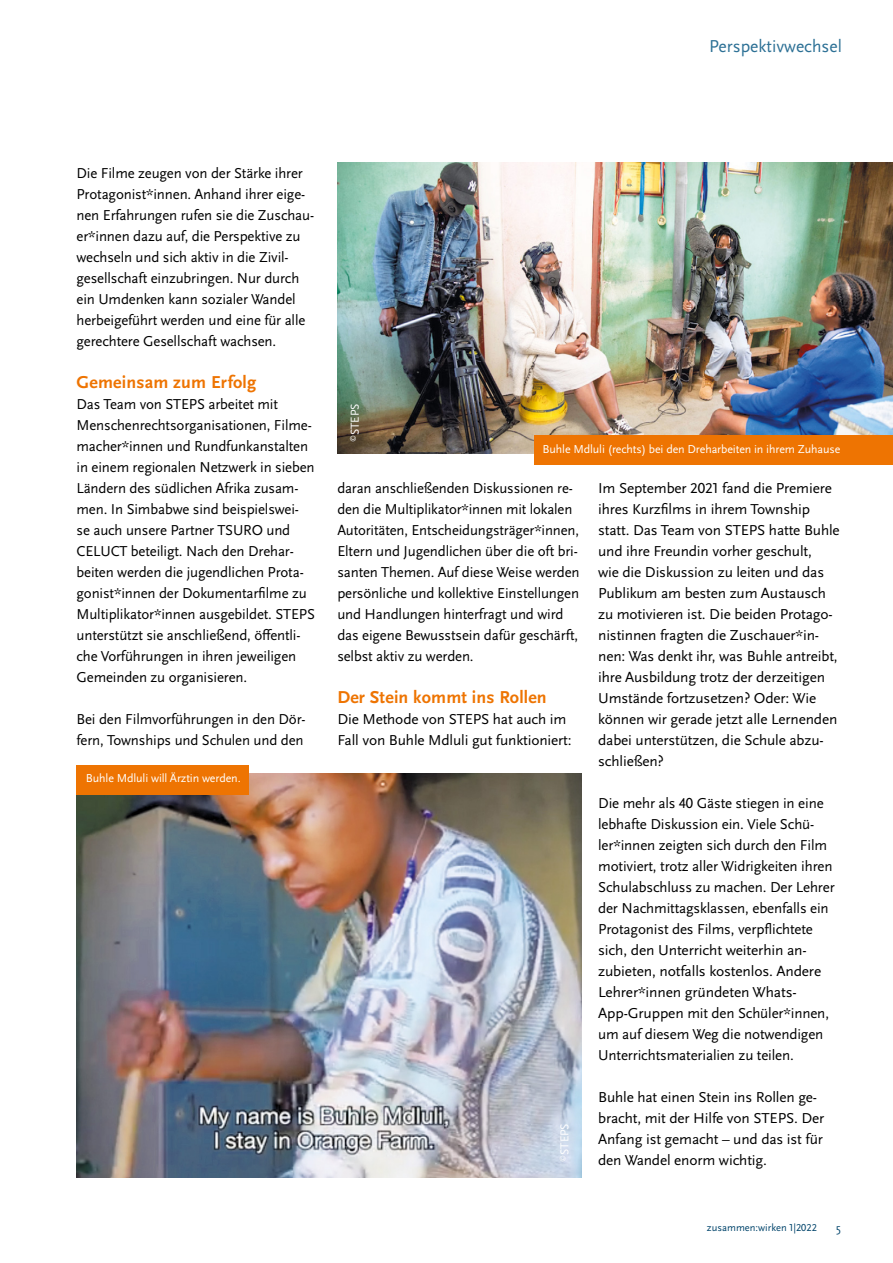
<style>
.page{position:relative;width:893px;height:1263px;background:#fff}
.page>*{position:absolute;margin:0;border:0;box-sizing:border-box;transform-origin:0 0}
.t1{font:700 18px "Scala Sans Pro";letter-spacing:.01em;color:#ee7402}
.t2{font:18px "Scala Sans Pro";color:#2c7095}
.t3{font:15px/21px "Scala Sans Pro";letter-spacing:-.01em;color:#000}
.t4{font:12px "Scala Sans Pro";letter-spacing:-.01em;color:#fff}
.t5{font:12px "Scala Sans Pro";color:#00446b}
.t6{font:10.5px "Scala Sans Pro";color:#00446b}
</style>
<div class="page">
<img style="left:337px;top:163px;width:556px;height:291px">
<img style="left:77px;top:773px;width:504px;height:404px">
<div style="left:534px;top:435px;width:359px;height:30px;background:#ee7402"></div>
<div style="left:77px;top:765px;width:172px;height:29px;background:#ee7402"></div>
<p class="t2" style="left:709px;top:36px;width:134px">Perspektivwechsel</p>
<p class="t3" style="left:77px;top:162px;width:239px">Die Filme zeugen von der Stärke ihrer Protagonist*innen. Anhand ihrer eige&shy;nen Erfahrungen rufen sie die Zuschau&shy;er*innen dazu auf, die Perspektive zu wechseln und sich aktiv in die Zivil&shy;gesellschaft einzubringen. Nur durch ein Umdenken kann sozialer Wandel herbeigeführt werden und eine für alle gerechtere Gesellschaft wachsen.</p>
<p class="t1" style="left:77px;top:371px;width:181px">Gemeinsam zum Erfolg</p>
<p class="t3" style="left:77px;top:393px;width:240px">Das Team von STEPS arbeitet mit Menschenrechtsorganisationen, Filme&shy;macher*innen und Rundfunkanstalten in einem regionalen Netzwerk in sieben Ländern des südlichen Afrika zusam&shy;men. In Simbabwe sind beispielswei&shy;se auch unsere Partner TSURO und CELUCT beteiligt. Nach den Drehar&shy;beiten werden die jugendlichen Prota&shy;gonist*innen der Dokumentarfilme zu Multiplikator*innen ausgebildet. STEPS unterstützt sie anschließend, öffentli&shy;che Vorführungen in ihren jeweiligen Gemeinden zu organisieren.</p>
<p class="t3" style="left:77px;top:708px;width:231px">Bei den Filmvorführungen in den Dör&shy;fern, Townships und Schulen und den</p>
<p class="t4" style="left:86px;top:772px;width:156px">Buhle Mdluli will Ärztin werden.</p>
<p class="t4" style="left:348px;top:442px;width:40px;rotate:-90deg"><sup>©</sup>STEPS</p>
<p class="t4" style="left:543px;top:442px;width:299px">Buhle Mdluli (rechts) bei den Dreharbeiten in ihrem Zuhause</p>
<p class="t3" style="left:337px;top:477px;width:244px">daran anschließenden Diskussionen re&shy;den die Multiplikator*innen mit lokalen Autoritäten, Entscheidungsträger*innen, Eltern und Jugendlichen über die oft bri&shy;santen Themen. Auf diese Weise werden persönliche und kollektive Einstellungen und Handlungen hinterfragt und wird das eigene Bewusstsein dafür geschärft, selbst aktiv zu werden.</p>
<p class="t1" style="left:337px;top:686px;width:211px">Der Stein kommt ins Rollen</p>
<p class="t3" style="left:337px;top:708px;width:236px">Die Methode von STEPS hat auch im<br>Fall von Buhle Mdluli gut funktioniert:</p>
<p class="t4" style="left:558px;top:1161px;width:40px;rotate:-90deg"><sup>©</sup>STEPS</p>
<p class="t3" style="left:598px;top:477px;width:243px">Im September 2021 fand die Premiere ihres Kurzfilms in ihrem Township statt. Das Team von STEPS hatte Buhle und ihre Freundin vorher geschult,<br>wie die Diskussion zu leiten und das Publikum am besten zum Austausch zu motivieren ist. Die beiden Protago&shy;nistinnen fragten die Zuschauer*in&shy;nen: Was denkt ihr, was Buhle antreibt, ihre Ausbildung trotz der derzeitigen Umstände fortzusetzen? Oder: Wie können wir gerade jetzt alle Lernenden dabei unterstützen, die Schule abzu&shy;schließen?</p>
<p class="t3" style="left:598px;top:792px;width:238px">Die mehr als 40 Gäste stiegen in eine lebhafte Diskussion ein. Viele Schü&shy;ler*innen zeigten sich durch den Film motiviert, trotz aller Widrigkeiten ihren Schulabschluss zu machen. Der Lehrer der Nachmittagsklassen, ebenfalls ein Protagonist des Films, verpflichtete sich, den Unterricht weiterhin an&shy;zubieten, notfalls kostenlos. Andere Lehrer*innen gründeten Whats-App-Gruppen mit den Schüler*innen, um auf diesem Weg die notwendigen Unterrichtsmaterialien zu teilen.</p>
<p class="t3" style="left:598px;top:1086px;width:228px">Buhle hat einen Stein ins Rollen ge&shy;bracht, mit der Hilfe von STEPS. Der<br>Anfang ist gemacht – und das ist für den Wandel enorm wichtig.</p>
<p class="t6" style="left:707px;top:1222px;width:112px">zusammen:wirken 1|2022</p>
<p class="t5" style="left:836px;top:1222px;width:6px">5</p>
</div>
